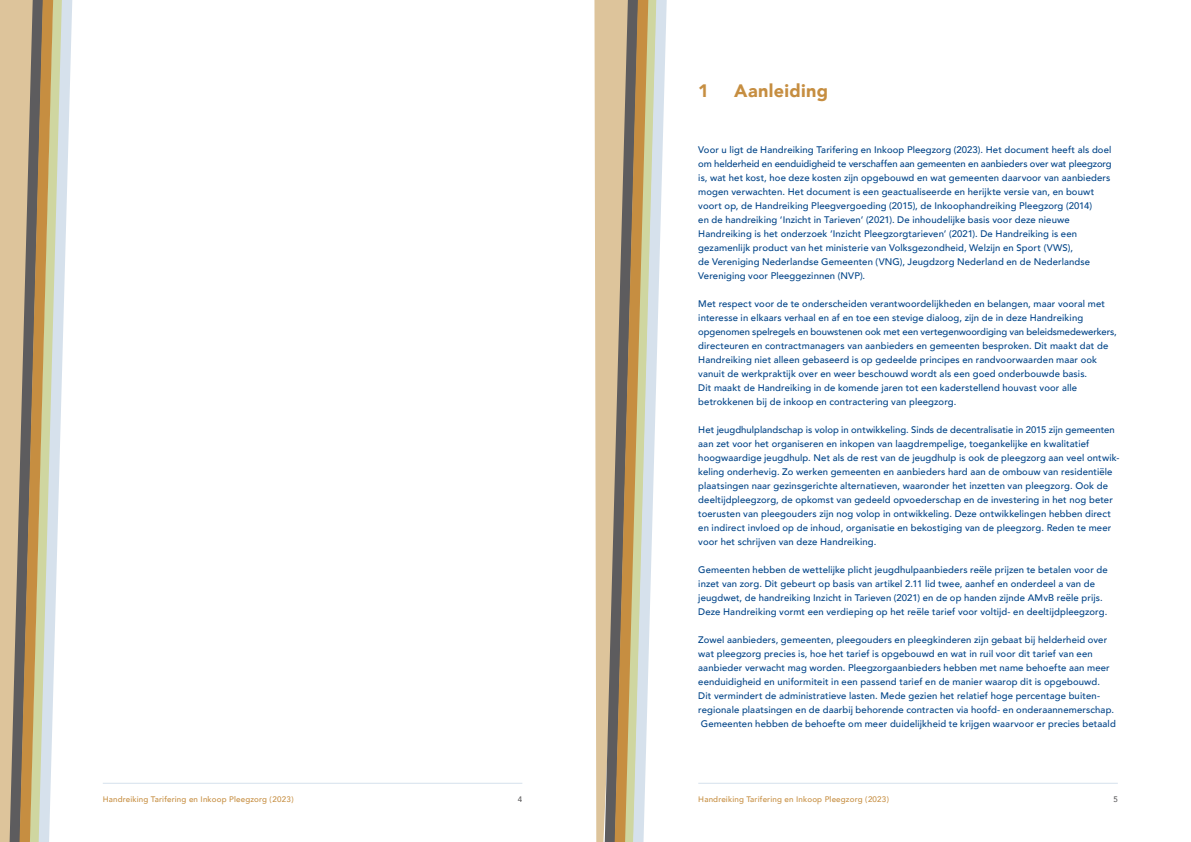
<style>
.page{position:relative;width:1191px;height:842px;background:#fff}
.page>*{position:absolute;margin:0;border:0;box-sizing:border-box;transform-origin:0 0}
.t1{font:900 18px "Avenir";letter-spacing:.02em;color:#c68e41}
.t2{font:500 9.5px/14px "Avenir";letter-spacing:.01em;color:#048}
.t3{font:500 8px "Avenir";letter-spacing:.02em;color:#c68e41}
.t4{font:500 8px "Avenir";color:#5d5c5e}
</style>
<div class="page">
<hr style="left:698px;top:783px;width:419px;height:1px;background:#d6e1ec">
<hr style="left:103px;top:783px;width:419px;height:1px;background:#d6e1ec">
<svg style="left:594px;top:0;width:73px;height:842px"></svg>
<svg style="left:0;top:0;width:73px;height:842px"></svg>
<h1 class="t1" style="left:698px;top:75px;width:12px">1</h1>
<h1 class="t1" style="left:734px;top:75px;width:95px">Aanleiding</h1>
<p class="t2" style="left:698px;top:142px;width:415px">Voor u ligt de Handreiking Tarifering en Inkoop Pleegzorg (2023). Het document heeft als doel om helderheid en eenduidigheid te verschaffen aan gemeenten en aanbieders over wat pleegzorg is, wat het kost, hoe deze kosten zijn opgebouwd en wat gemeenten daarvoor van aanbieders mogen verwachten. Het document is een geactualiseerde en herijkte versie van, en bouwt voort op, de Handreiking Pleegvergoeding (2015), de Inkoophandreiking Pleegzorg (2014)<br>en de handreiking ‘Inzicht in Tarieven’ (2021). De inhoudelijke basis voor deze nieuwe Handreiking is het onderzoek ‘Inzicht Pleegzorgtarieven’ (2021). De Handreiking is een gezamenlijk product van het ministerie van Volksgezondheid, Welzijn en Sport (VWS),<br>de Vereniging Nederlandse Gemeenten (VNG), Jeugdzorg Nederland en de Nederlandse Vereniging voor Pleeggezinnen (NVP).</p>
<p class="t2" style="left:698px;top:296px;width:420px">Met respect voor de te onderscheiden verantwoordelijkheden en belangen, maar vooral met interesse in elkaars verhaal en af en toe een stevige dialoog, zijn de in deze Handreiking opgenomen spelregels en bouwstenen ook met een vertegenwoordiging van beleidsmedewerkers, directeuren en contractmanagers van aanbieders en gemeenten besproken. Dit maakt dat de Handreiking niet alleen gebaseerd is op gedeelde principes en randvoorwaarden maar ook vanuit de werkpraktijk over en weer beschouwd wordt als een goed onderbouwde basis.<br>Dit maakt de Handreiking in de komende jaren tot een kaderstellend houvast voor alle betrokkenen bij de inkoop en contractering van pleegzorg.</p>
<p class="t2" style="left:698px;top:422px;width:422px">Het jeugdhulplandschap is volop in ontwikkeling. Sinds de decentralisatie in 2015 zijn gemeenten aan zet voor het organiseren en inkopen van laagdrempelige, toegankelijke en kwalitatief hoogwaardige jeugdhulp. Net als de rest van de jeugdhulp is ook de pleegzorg aan veel ontwik&shy;keling onderhevig. Zo werken gemeenten en aanbieders hard aan de ombouw van residentiële plaatsingen naar gezinsgerichte alternatieven, waaronder het inzetten van pleegzorg. Ook de deeltijdpleegzorg, de opkomst van gedeeld opvoederschap en de investering in het nog beter toerusten van pleegouders zijn nog volop in ontwikkeling. Deze ontwikkelingen hebben direct en indirect invloed op de inhoud, organisatie en bekostiging van de pleegzorg. Reden te meer voor het schrijven van deze Handreiking.</p>
<p class="t2" style="left:698px;top:562px;width:411px">Gemeenten hebben de wettelijke plicht jeugdhulpaanbieders reële prijzen te betalen voor de inzet van zorg. Dit gebeurt op basis van artikel 2.11 lid twee, aanhef en onderdeel a van de jeugdwet, de handreiking Inzicht in Tarieven (2021) en de op handen zijnde AMvB reële prijs.<br>Deze Handreiking vormt een verdieping op het reële tarief voor voltijd- en deeltijdpleegzorg.</p>
<p class="t2" style="left:698px;top:632px;width:419px">Zowel aanbieders, gemeenten, pleegouders en pleegkinderen zijn gebaat bij helderheid over wat pleegzorg precies is, hoe het tarief is opgebouwd en wat in ruil voor dit tarief van een aanbieder verwacht mag worden. Pleegzorgaanbieders hebben met name behoefte aan meer eenduidigheid en uniformiteit in een passend tarief en de manier waarop dit is opgebouwd.<br>Dit vermindert de administratieve lasten. Mede gezien het relatief hoge percentage buiten&shy;regionale plaatsingen en de daarbij behorende contracten via hoofd- en onderaannemerschap.<br>Gemeenten hebben de behoefte om meer duidelijkheid te krijgen waarvoor er precies betaald</p>
<p class="t3" style="left:103px;top:792px;width:192px">Handreiking Tarifering en Inkoop Pleegzorg (2023)</p>
<p class="t4" style="left:518px;top:792px;width:6px">4</p>
<p class="t3" style="left:698px;top:792px;width:192px">Handreiking Tarifering en Inkoop Pleegzorg (2023)</p>
<p class="t4" style="left:1113px;top:792px;width:6px">5</p>
</div>
